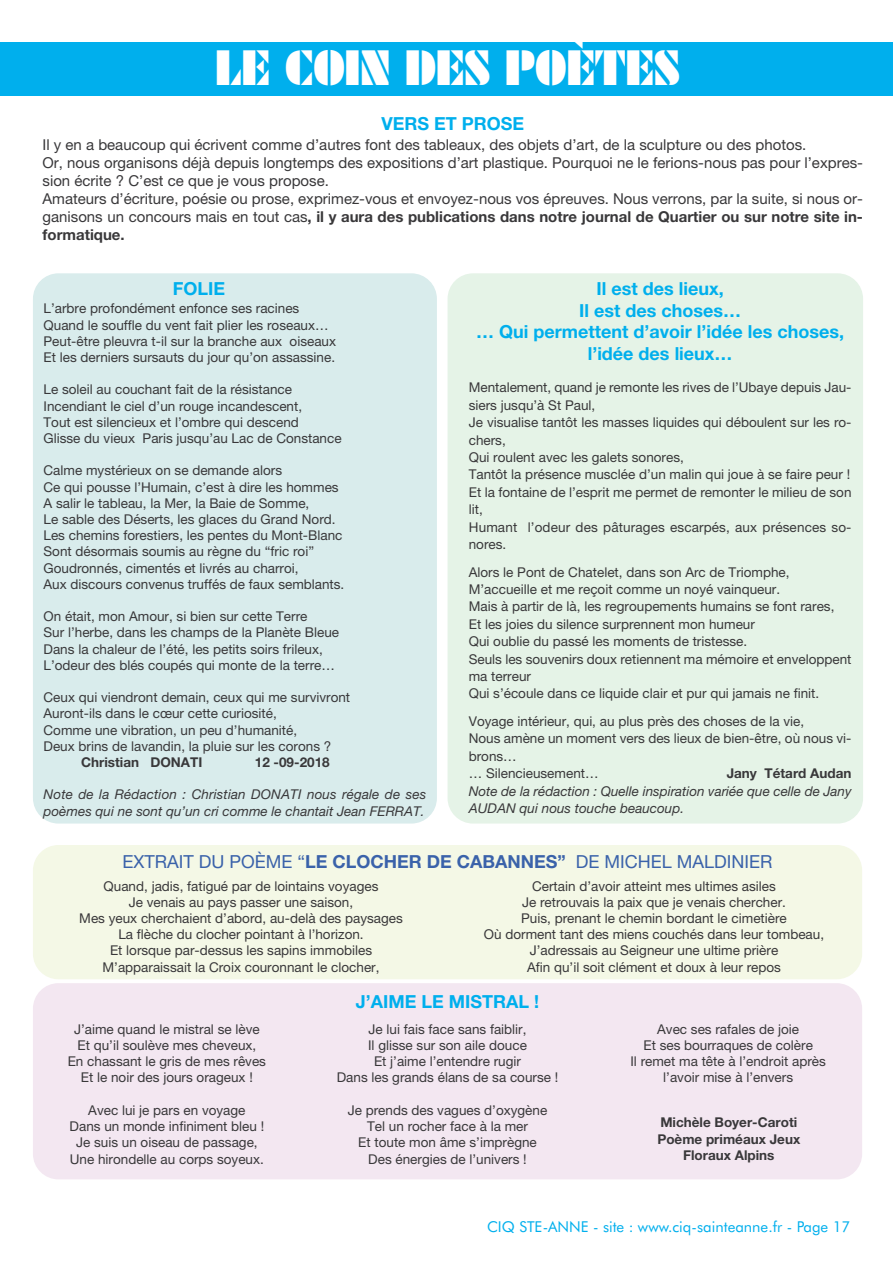
<style>
.page{position:relative;width:893px;height:1263px;background:#fff}
.page>*{position:absolute;margin:0;border:0;box-sizing:border-box;transform-origin:0 0}
.t1{font:48px "Futura Black BT";color:#fff}
.t2{font:700 18px/21.6px "Helvetica Neue";color:#00afed;text-align:center}
.t3{font:18px "Helvetica Neue";color:#3a62aa}
.t4{font:15px/18px "Helvetica Neue";color:#39383a}
.t5{font:15px "Futura BT";color:#00afed}
.t6{font:13.5px/16.2px "Helvetica Neue";color:#39383a}
.t7{font:italic 13.5px/16.2px "Helvetica Neue";color:#39383a}
.t8{font:700 13.5px/16.2px "Helvetica Neue";color:#39383a;text-align:center}
.s1{font-weight:700}
</style>
<div class="page">
<div style="left:33px;top:273px;width:404px;height:550px;background:#d9ecec;border-radius:26px"></div>
<div style="left:33px;top:845px;width:829px;height:134px;background:#f4f8e6;border-radius:26px"></div>
<div style="left:33px;top:983px;width:829px;height:196px;background:#f3e7f1;border-radius:26px"></div>
<div style="left:448px;top:273px;width:415px;height:550px;background:#e5f3e7;border-radius:26px"></div>
<div style="left:0;top:43px;width:893px;height:53px;background:#00afed"></div>
<h1 class="t1" style="left:215px;top:40px;width:466px">LE COIN DES POÈTES</h1>
<h2 class="t2" style="left:381px;top:115px;width:144px">VERS ET PROSE</h2>
<p class="t4" style="left:43px;top:137px;width:822px">Il y en a beaucoup qui écrivent comme d’autres font des tableaux, des objets d’art, de la sculpture ou des photos.<br>Or, nous organisons déjà depuis longtemps des expositions d’art plastique. Pourquoi ne le ferions-nous pas pour l’expres&shy;sion écrite ? C’est ce que je vous propose.<br>Amateurs d’écriture, poésie ou prose, exprimez-vous et envoyez-nous vos épreuves. Nous verrons, par la suite, si nous or&shy;ganisons un concours mais en tout cas<span class="s1">, il y aura des publications dans notre journal de Quartier ou sur notre site in&shy;formatique.</span></p>
<h2 class="t2" style="left:173px;top:279px;width:54px">FOLIE</h2>
<p class="t6" style="left:44px;top:302px;width:294px">L’arbre profondément enfonce ses racines Quand le souffle du vent fait plier les roseaux… Peut-être pleuvra t-il sur la branche aux oiseaux Et les derniers sursauts du jour qu’on assassine.</p>
<p class="t6" style="left:44px;top:383px;width:300px">Le soleil au couchant fait de la résistance Incendiant le ciel d’un rouge incandescent,<br>Tout est silencieux et l’ombre qui descend<br>Glisse du vieux Paris jusqu’au Lac de Constance</p>
<p class="t6" style="left:44px;top:464px;width:302px">Calme mystérieux on se demande alors<br>Ce qui pousse l’Humain, c’est à dire les hommes A salir le tableau, la Mer, la Baie de Somme,<br>Le sable des Déserts, les glaces du Grand Nord.<br>Les chemins forestiers, les pentes du Mont-Blanc Sont désormais soumis au règne du “fric roi” Goudronnés, cimentés et livrés au charroi,<br>Aux discours convenus truffés de faux semblants.</p>
<p class="t6" style="left:44px;top:610px;width:297px">On était, mon Amour, si bien sur cette Terre<br>Sur l’herbe, dans les champs de la Planète Bleue Dans la chaleur de l’été, les petits soirs frileux, L’odeur des blés coupés qui monte de la terre…</p>
<p class="t6" style="left:44px;top:691px;width:308px">Ceux qui viendront demain, ceux qui me survivront Auront-ils dans le cœur cette curiosité,<br>Comme une vibration, un peu d’humanité,<br>Deux brins de lavandin, la pluie sur les corons ?</p>
<p class="t8" style="left:81px;top:755px;width:123px">Christian DONATI</p>
<p class="t8" style="left:255px;top:755px;width:76px">12 -09-2018</p>
<p class="t7" style="left:44px;top:788px;width:384px">Note de la Rédaction : Christian DONATI nous régale de ses poèmes qui ne sont qu’un cri comme le chantait Jean FERRAT.</p>
<h2 class="t2" style="left:476px;top:279px;width:369px">Il est des lieux,<br>Il est des choses…<br>… Qui permettent d’avoir l’idée les choses, l’idée des lieux…</h2>
<p class="t6" style="left:469px;top:380px;width:384px;line-height:17.4px">Mentalement, quand je remonte les rives de l’Ubaye depuis Jau&shy;siers jusqu’à St Paul,<br>Je visualise tantôt les masses liquides qui déboulent sur les ro&shy;chers,<br>Qui roulent avec les galets sonores,<br>Tantôt la présence musclée d’un malin qui joue à se faire peur !<br>Et la fontaine de l’esprit me permet de remonter le milieu de son lit,<br>Humant l’odeur des pâturages escarpés, aux présences so&shy;nores.</p>
<p class="t6" style="left:469px;top:564px;width:384px;line-height:17.4px">Alors le Pont de Chatelet, dans son Arc de Triomphe, M’accueille et me reçoit comme un noyé vainqueur.<br>Mais à partir de là, les regroupements humains se font rares,<br>Et les joies du silence surprennent mon humeur<br>Qui oublie du passé les moments de tristesse.<br>Seuls les souvenirs doux retiennent ma mémoire et enveloppent ma terreur<br>Qui s’écoule dans ce liquide clair et pur qui jamais ne finit.</p>
<p class="t6" style="left:469px;top:714px;width:384px;line-height:17.4px">Voyage intérieur, qui, au plus près des choses de la vie,<br>Nous amène un moment vers des lieux de bien-être, où nous vi&shy;brons…<br>… Silencieusement…</p>
<p class="t8" style="left:727px;top:766px;width:126px">Jany Tétard Audan</p>
<p class="t7" style="left:469px;top:783px;width:384px;line-height:17.4px">Note de la rédaction : Quelle inspiration variée que celle de Jany<br>AUDAN qui nous touche beaucoup.</p>
<h2 class="t3" style="left:122px;top:855px;width:652px">EXTRAIT DU POÈME “<span class="s1">LE CLOCHER DE CABANNES”</span> DE MICHEL MALDINIER</h2>
<p class="t6" style="left:79px;top:879px;width:325px;text-align:center">Quand, jadis, fatigué par de lointains voyages<br>Je venais au pays passer une saison,<br>Mes yeux cherchaient d’abord, au-delà des paysages La flèche du clocher pointant à l’horizon.<br>Et lorsque par-dessus les sapins immobiles M’apparaissait la Croix couronnant le clocher,</p>
<p class="t6" style="left:484px;top:879px;width:342px;text-align:center">Certain d’avoir atteint mes ultimes asiles<br>Je retrouvais la paix que je venais chercher.<br>Puis, prenant le chemin bordant le cimetière<br>Où dorment tant des miens couchés dans leur tombeau, J’adressais au Seigneur une ultime prière<br>Afin qu’il soit clément et doux à leur repos</p>
<p class="t6" style="left:68px;top:1022px;width:200px;text-align:center">J’aime quand le mistral se lève<br>Et qu’il soulève mes cheveux,<br>En chassant le gris de mes rêves<br>Et le noir des jours orageux !</p>
<p class="t6" style="left:70px;top:1103px;width:196px;text-align:center">Avec lui je pars en voyage<br>Dans un monde infiniment bleu !<br>Je suis un oiseau de passage,<br>Une hirondelle au corps soyeux.</p>
<h2 class="t2" style="left:356px;top:992px;width:185px">J’AIME LE MISTRAL !</h2>
<p class="t6" style="left:337px;top:1022px;width:223px;text-align:center">Je lui fais face sans faiblir,<br>Il glisse sur son aile douce<br>Et j’aime l’entendre rugir<br>Dans les grands élans de sa course !</p>
<p class="t6" style="left:348px;top:1103px;width:201px;text-align:center">Je prends des vagues d’oxygène<br>Tel un rocher face à la mer<br>Et toute mon âme s’imprègne<br>Des énergies de l’univers !</p>
<p class="t6" style="left:630px;top:1022px;width:197px;text-align:center">Avec ses rafales de joie<br>Et ses bourraques de colère<br>Il remet ma tête à l’endroit après l’avoir mise à l’envers</p>
<p class="t8" style="left:657px;top:1115px;width:144px">Michèle Boyer-Caroti<br>Poème priméaux Jeux<br>Floraux Alpins</p>
<p class="t5" style="left:487px;top:1218px;width:365px">CIQ STE-ANNE - site : www.ciq-sainteanne.fr - Page 17</p>
</div>
